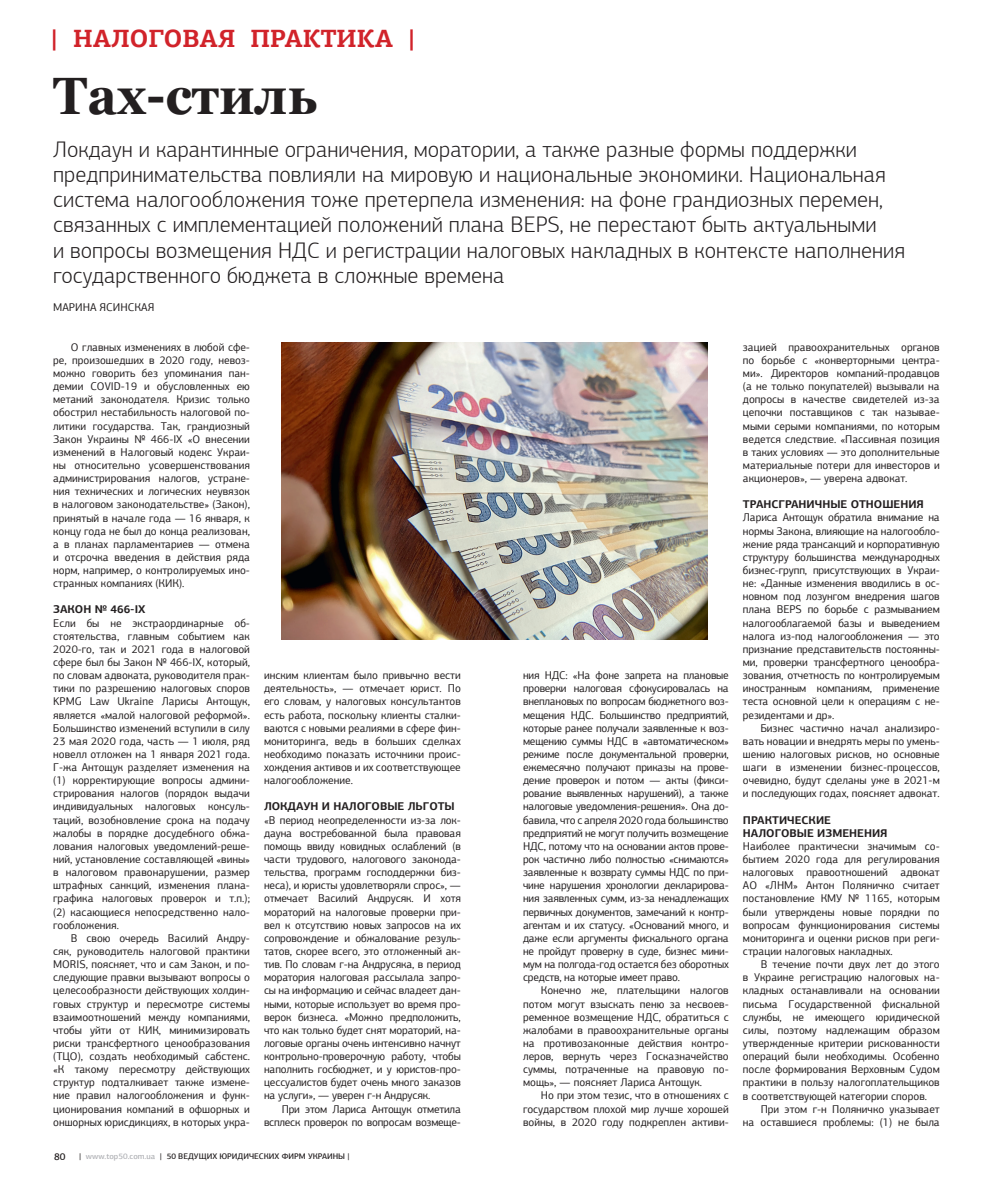
<style>
.page{position:relative;width:993px;height:1188px;background:#fff}
.page>*{position:absolute;margin:0;border:0;box-sizing:border-box;transform-origin:0 0}
.t1{font:700 52.5px "Georgia";color:#231f20;scale:.95 1}
.t2{font:700 25px "PF Agora Slab Pro";color:#d1232a}
.t3{font:300 22.5px/25px "PF Agora Sans Pro";color:#231f20}
.t4{font:11.25px/13.1px "PF Agora Sans Pro";color:#231f20;text-align:justify}
.t5{font:700 11.25px/13.1px "PF Agora Sans Pro";color:#231f20}
.t6{font:11.25px/13.1px "PF Agora Sans Pro";letter-spacing:-.02em;color:#231f20;text-align:right}
.t7{font:500 10px "PF Agora Sans Pro";color:#231f20}
.t8{font:500 8.12px "PF Agora Sans Pro";color:#231f20}
.s1{color:#b2b3b7}
</style>
<div class="page">
<img style="left:281px;top:343px;width:426px;height:296px">
<h2 class="t2" style="left:50px;top:23px;width:367px">| НАЛОГОВАЯ ПРАКТИКА |</h2>
<h1 class="t1" style="left:53px;top:62px;width:279px">Tax-стиль</h1>
<p class="t3" style="left:53px;top:137px;width:853px">Локдаун и карантинные ограничения, моратории, а также разные формы поддержки предпринимательства повлияли на мировую и национальные экономики. Национальная система налогообложения тоже претерпела изменения: на фоне грандиозных перемен, связанных с имплементацией положений плана BEPS, не перестают быть актуальными<br>и вопросы возмещения НДС и регистрации налоговых накладных в контексте наполнения государственного бюджета в сложные времена</p>
<p class="t4" style="left:53px;top:301px;width:103px">МАРИНА ЯСИНСКАЯ</p>
<p class="t4" style="left:53px;top:340px;width:198px;text-indent:18px">О главных изменениях в любой сфе&shy;ре, произошедших в 2020 году, невоз&shy;можно говорить без упоминания пан&shy;демии COVID-19 и обусловленных ею метаний законодателя. Кризис только обострил нестабильность налоговой по&shy;литики государства. Так, грандиозный Закон Украины № 466-IX «О внесении изменений в Налоговый кодекс Украи&shy;ны относительно усовершенствования администрирования налогов, устране&shy;ния технических и логических неувязок в налоговом законодательстве» (Закон), принятый в начале года — 16 января, к концу года не был до конца реализован, а в планах парламентариев — отмена и отсрочка введения в действия ряда норм, например, о контролируемых ино&shy;странных компаниях (КИК).</p>
<p class="t5" style="left:53px;top:602px;width:94px">ЗАКОН № 466-IX</p>
<p class="t4" style="left:53px;top:616px;width:198px">Если бы не экстраординарные об&shy;стоятельства, главным событием как 2020-го, так и 2021 года в налоговой сфере был бы Закон № 466-IX, который, по словам адвоката, руководителя прак&shy;тики по разрешению налоговых споров KPMG Law Ukraine Ларисы Антощук, является «малой налоговой реформой».<br>Большинство изменений вступили в силу 23 мая 2020 года, часть — 1 июля, ряд новелл отложен на 1 января 2021 года.<br>Г-жа Антощук разделяет изменения на (1) корректирующие вопросы админи&shy;стрирования налогов (порядок выдачи индивидуальных налоговых консуль&shy;таций, возобновление срока на подачу жалобы в порядке досудебного обжа&shy;лования налоговых уведомлений-реше&shy;ний, установление составляющей «вины» в налоговом правонарушении, размер штрафных санкций, изменения плана&shy;графика налоговых проверок и т.п.); (2) касающиеся непосредственно нало&shy;гообложения.</p>
<p class="t4" style="left:53px;top:931px;width:198px;text-indent:18px">В свою очередь Василий Андру&shy;сяк, руководитель налоговой практики MORIS, поясняет, что и сам Закон, и по&shy;следующие правки вызывают вопросы о целесообразности действующих холдин&shy;говых структур и пересмотре системы взаимоотношений между компаниями, чтобы уйти от КИК, минимизировать риски трансфертного ценообразования (ТЦО), создать необходимый сабстенс. «К такому пересмотру действующих структур подталкивает также измене&shy;ние правил налогообложения и функ&shy;ционирования компаний в офшорных и оншорных юрисдикциях, в которых укра-</p>
<p class="t4" style="left:264px;top:668px;width:198px">инским клиентам было привычно вести деятельность», — отмечает юрист. По его словам, у налоговых консультантов есть работа, поскольку клиенты сталки&shy;ваются с новыми реалиями в сфере фин&shy;мониторинга, ведь в больших сделках необходимо показать источники проис&shy;хождения активов и их соответствующее налогообложение.</p>
<p class="t5" style="left:264px;top:799px;width:192px">ЛОКДАУН И НАЛОГОВЫЕ ЛЬГОТЫ</p>
<p class="t4" style="left:264px;top:813px;width:198px">«В период неопределенности из-за лок&shy;дауна востребованной была правовая помощь ввиду ковидных ослаблений (в части трудового, налогового законода&shy;тельства, программ господдержки биз&shy;неса), и юристы удовлетворяли спрос», — отмечает Василий Андрусяк. И хотя мораторий на налоговые проверки при&shy;вел к отсутствию новых запросов на их сопровождение и обжалование резуль&shy;татов, скорее всего, это отложенный ак&shy;тив. По словам г-на Андрусяка, в период моратория налоговая рассылала запро&shy;сы на информацию и сейчас владеет дан&shy;ными, которые использует во время про&shy;верок бизнеса. «Можно предположить, что как только будет снят мораторий, на&shy;логовые органы очень интенсивно начнут контрольно-проверочную работу, чтобы наполнить госбюджет, и у юристов-про&shy;цессуалистов будет очень много заказов на услуги», — уверен г-н Андрусяк.</p>
<p class="t6" style="left:264px;top:1101px;width:198px">При этом Лариса Антощук отметила всплеск проверок по вопросам возмеще-</p>
<p class="t7" style="left:54px;top:1150px;width:13px">80</p>
<p class="t8" style="left:79px;top:1150px;width:272px">| <span class="s1">www.top50.com.ua</span> | 50 ВЕДУЩИХ ЮРИДИЧЕСКИХ ФИРМ УКРАИНЫ |</p>
<p class="t4" style="left:523px;top:668px;width:207px">ния НДС: «На фоне запрета на плановые проверки налоговая сфокусировалась на внеплановых по вопросам бюджетного воз&shy;мещения НДС. Большинство предприятий, которые ранее получали заявленные к воз&shy;мещению суммы НДС в «автоматическом» режиме после документальной проверки, ежемесячно получают приказы на прове&shy;дение проверок и потом — акты (фикси&shy;рование выявленных нарушений), а также налоговые уведомления-решения». Она до&shy;бавила, что с апреля 2020 года большинство предприятий не могут получить возмещение НДС, потому что на основании актов прове&shy;рок частично либо полностью «снимаются» заявленные к возврату суммы НДС по при&shy;чине нарушения хронологии декларирова&shy;ния заявленных сумм, из-за ненадлежащих первичных документов, замечаний к контр&shy;агентам и их статусу. «Оснований много, и даже если аргументы фискального органа не пройдут проверку в суде, бизнес мини&shy;мум на полгода-год остается без оборотных средств, на которые имеет право.</p>
<p class="t4" style="left:523px;top:983px;width:207px;text-indent:18px">Конечно же, плательщики налогов потом могут взыскать пеню за несвоев&shy;ременное возмещение НДС, обратиться с жалобами в правоохранительные органы на противозаконные действия контро&shy;леров, вернуть через Госказначейство суммы, потраченные на правовую по&shy;мощь», — поясняет Лариса Антощук.</p>
<p class="t4" style="left:523px;top:1088px;width:207px;text-indent:18px">Но при этом тезис, что в отношениях с государством плохой мир лучше хорошей войны, в 2020 году подкреплен активи-</p>
<p class="t4" style="left:742px;top:340px;width:198px">зацией правоохранительных органов по борьбе с «конверторными центра&shy;ми». Директоров компаний-продавцов (а не только покупателей) вызывали на допросы в качестве свидетелей из-за цепочки поставщиков с так называе&shy;мыми серыми компаниями, по которым ведется следствие. «Пассивная позиция в таких условиях — это дополнительные материальные потери для инвесторов и акционеров», — уверена адвокат.</p>
<p class="t5" style="left:742px;top:497px;width:182px">ТРАНСГРАНИЧНЫЕ ОТНОШЕНИЯ</p>
<p class="t4" style="left:742px;top:511px;width:198px">Лариса Антощук обратила внимание на нормы Закона, влияющие на налогообло&shy;жение ряда трансакций и корпоративную структуру большинства международных бизнес-групп, присутствующих в Украи&shy;не: «Данные изменения вводились в ос&shy;новном под лозунгом внедрения шагов плана BEPS по борьбе с размыванием налогооблагаемой базы и выведением налога из-под налогообложения — это признание представительств постоянны&shy;ми, проверки трансфертного ценообра&shy;зования, отчетность по контролируемым иностранным компаниям, применение теста основной цели к операциям с не&shy;резидентами и др».</p>
<p class="t4" style="left:742px;top:721px;width:198px;text-indent:18px">Бизнес частично начал анализиро&shy;вать новации и внедрять меры по умень&shy;шению налоговых рисков, но основные шаги в изменении бизнес-процессов, очевидно, будут сделаны уже в 2021-м и последующих годах, поясняет адвокат.</p>
<p class="t5" style="left:742px;top:812px;width:146px">ПРАКТИЧЕСКИЕ<br>НАЛОГОВЫЕ ИЗМЕНЕНИЯ</p>
<p class="t4" style="left:742px;top:839px;width:198px">Наиболее практически значимым со&shy;бытием 2020 года для регулирования налоговых правоотношений адвокат АО «ЛНМ» Антон Поляничко считает постановление КМУ № 1165, которым были утверждены новые порядки по вопросам функционирования системы мониторинга и оценки рисков при реги&shy;страции налоговых накладных.</p>
<p class="t4" style="left:742px;top:957px;width:198px;text-indent:18px">В течение почти двух лет до этого в Украине регистрацию налоговых на&shy;кладных останавливали на основании письма Государственной фискальной службы, не имеющего юридической силы, поэтому надлежащим образом утвержденные критерии рискованности операций были необходимы. Особенно после формирования Верховным Судом практики в пользу налогоплательщиков в соответствующей категории споров.</p>
<p class="t4" style="left:742px;top:1101px;width:198px;text-align:right">При этом г-н Поляничко указывает<br>на оставшиеся проблемы: (1) не была</p>
</div>
